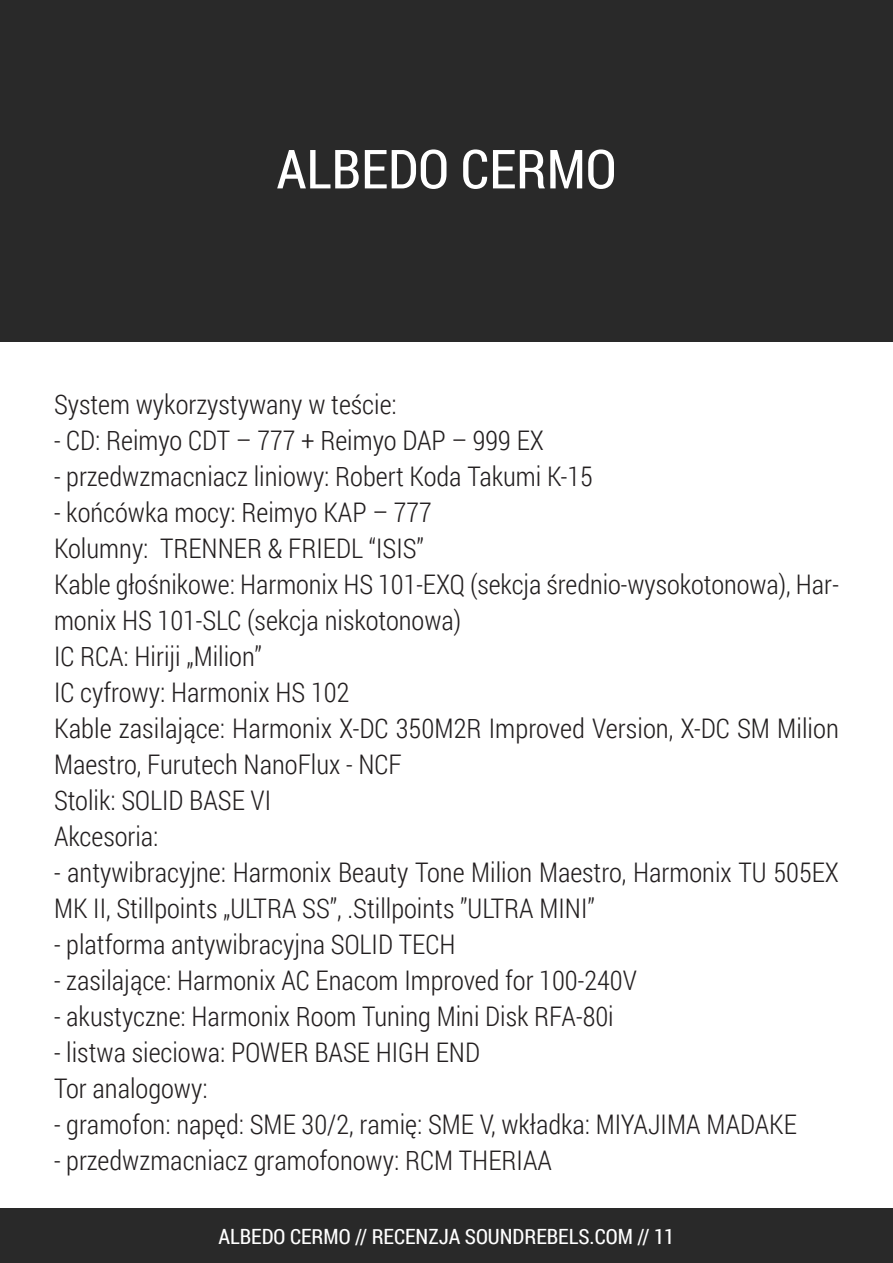
<style>
.page{position:relative;width:893px;height:1263px;background:#fff}
.page>*{position:absolute;margin:0;border:0;box-sizing:border-box;transform-origin:0 0}
.t1{font:54px "Roboto Condensed";color:#fff}
._002_Akapit_zwykły{font:300 27px/36px "Roboto Condensed";color:#231f20}
.t2{font:21px "Roboto Condensed";color:#fff}
</style>
<div class="page">
<div style="left:0;top:0;width:893px;height:342px;background:#292929"></div>
<div style="left:0;top:1209px;width:893px;height:54px;background:#292929"></div>
<p class="t1" style="left:276px;top:132px;width:341px">ALBEDO CERMO</p>
<p class="_002_Akapit_zwykły" style="left:54px;top:386px;width:344px">System wykorzystywany w teście:</p>
<p class="_002_Akapit_zwykły" style="left:54px;top:422px;width:492px">- CD: Reimyo CDT – 777 + Reimyo DAP – 999 EX</p>
<p class="_002_Akapit_zwykły" style="left:54px;top:458px;width:540px">- przedwzmacniacz liniowy: Robert Koda Takumi K-15</p>
<p class="_002_Akapit_zwykły" style="left:54px;top:494px;width:379px">- końcówka mocy: Reimyo KAP – 777</p>
<p class="_002_Akapit_zwykły" style="left:54px;top:530px;width:371px">Kolumny: TRENNER &amp; FRIEDL “ISIS”</p>
<p class="_002_Akapit_zwykły" style="left:54px;top:566px;width:786px">Kable głośnikowe: Harmonix HS 101-EXQ (sekcja średnio-wysokotonowa), Har&shy;monix HS 101-SLC (sekcja niskotonowa)</p>
<p class="_002_Akapit_zwykły" style="left:54px;top:638px;width:209px">IC RCA: Hiriji „Milion”</p>
<p class="_002_Akapit_zwykły" style="left:54px;top:674px;width:297px">IC cyfrowy: Harmonix HS 102</p>
<p class="_002_Akapit_zwykły" style="left:54px;top:710px;width:786px">Kable zasilające: Harmonix X-DC 350M2R Improved Version, X-DC SM Milion<br>Maestro, Furutech NanoFlux - NCF</p>
<p class="_002_Akapit_zwykły" style="left:54px;top:782px;width:219px">Stolik: SOLID BASE VI</p>
<p class="_002_Akapit_zwykły" style="left:54px;top:818px;width:106px">Akcesoria:</p>
<p class="_002_Akapit_zwykły" style="left:54px;top:854px;width:786px">- antywibracyjne: Harmonix Beauty Tone Milion Maestro, Harmonix TU 505EX<br>MK II, Stillpoints „ULTRA SS”, .Stillpoints ”ULTRA MINI”</p>
<p class="_002_Akapit_zwykły" style="left:54px;top:926px;width:403px">- platforma antywibracyjna SOLID TECH</p>
<p class="_002_Akapit_zwykły" style="left:54px;top:962px;width:584px">- zasilające: Harmonix AC Enacom Improved for 100-240V</p>
<p class="_002_Akapit_zwykły" style="left:54px;top:998px;width:561px">- akustyczne: Harmonix Room Tuning Mini Disk RFA-80i</p>
<p class="_002_Akapit_zwykły" style="left:54px;top:1034px;width:428px">- listwa sieciowa: POWER BASE HIGH END</p>
<p class="_002_Akapit_zwykły" style="left:54px;top:1070px;width:155px">Tor analogowy:</p>
<p class="_002_Akapit_zwykły" style="left:54px;top:1106px;width:745px">- gramofon: napęd: SME 30/2, ramię: SME V, wkładka: MIYAJIMA MADAKE</p>
<p class="_002_Akapit_zwykły" style="left:54px;top:1142px;width:500px">- przedwzmacniacz gramofonowy: RCM THERIAA</p>
<p class="t2" style="left:218px;top:1221px;width:458px">ALBEDO CERMO // RECENZJA SOUNDREBELS.COM // 11</p>
</div>
